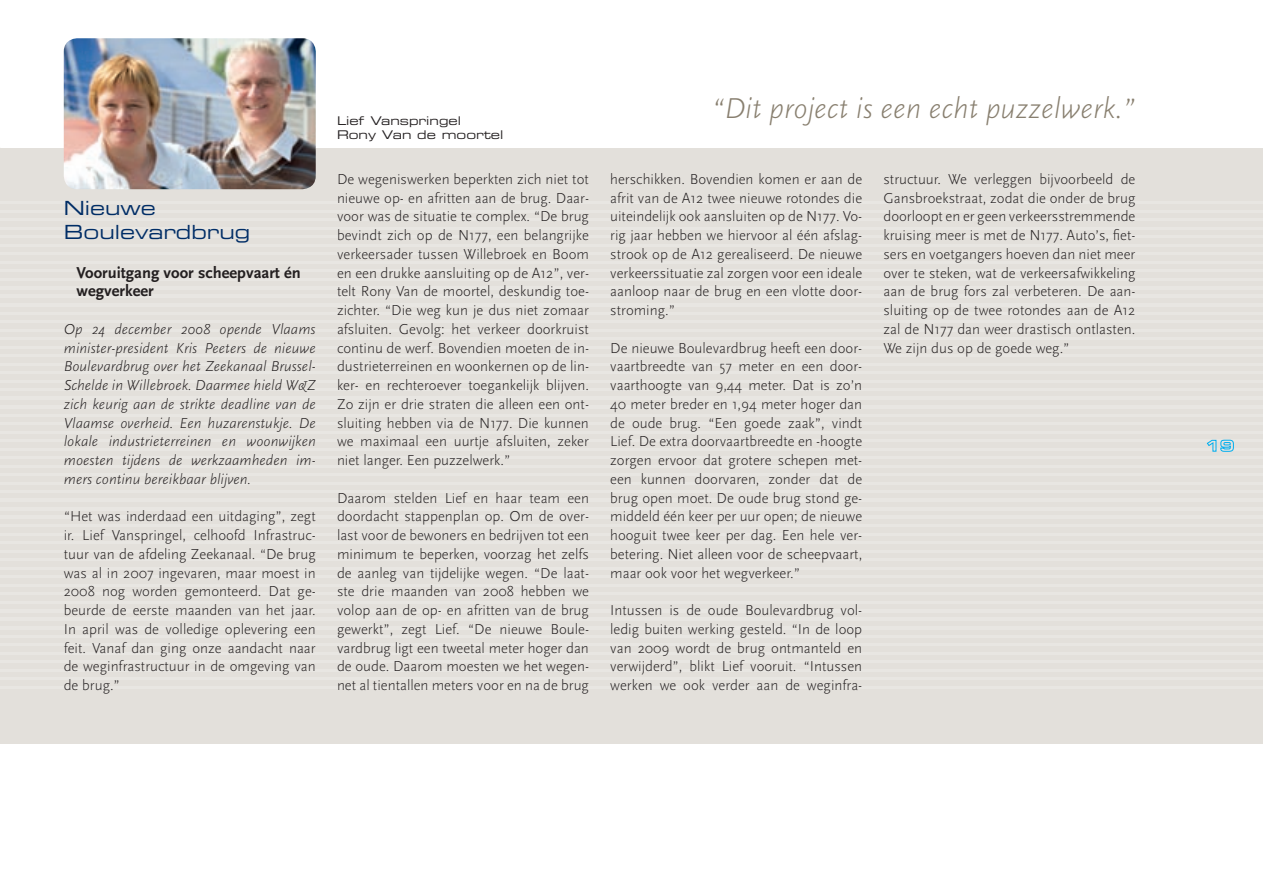
<style>
.page{position:relative;width:1263px;height:893px;background:#fff}
.page>*{position:absolute;margin:0;border:0;box-sizing:border-box;transform-origin:0 0}
.t1{font:italic 300 30px "Scala Sans";color:#887f6f}
.t2{font:19.5px/23.4px "Eurostile LT Extended Two";color:#002d66}
.t3{font:700 16.5px/18.8px "Scala Sans";color:#231f20}
.t4{font:300 15px/18.8px "Scala Sans";color:#231f20;text-align:justify}
.t5{font:italic 300 15px/18.8px "Scala Sans";color:#231f20;text-align:justify}
.t6{font:12px/14.4px "Eurostile LT Extended Two";color:#231f20}
</style>
<div class="page">
<div style="left:0;top:148px;width:1263px;height:595px;background:#e3e0db"></div>
<hr style="left:0;top:201px;width:1263px;height:3px;background:#e8e6e2">
<hr style="left:0;top:210px;width:1263px;height:3px;background:#e8e6e2">
<hr style="left:0;top:218px;width:1263px;height:3px;background:#e8e6e2">
<hr style="left:0;top:227px;width:1263px;height:3px;background:#e8e6e2">
<hr style="left:0;top:235px;width:1263px;height:3px;background:#e8e6e2">
<hr style="left:0;top:244px;width:1263px;height:3px;background:#e8e6e2">
<hr style="left:0;top:252px;width:1263px;height:3px;background:#e8e6e2">
<hr style="left:0;top:261px;width:1263px;height:3px;background:#e8e6e2">
<hr style="left:0;top:269px;width:1263px;height:3px;background:#e8e6e2">
<hr style="left:0;top:278px;width:1263px;height:3px;background:#e8e6e2">
<hr style="left:0;top:286px;width:1263px;height:3px;background:#e8e6e2">
<hr style="left:0;top:295px;width:1263px;height:3px;background:#e8e6e2">
<hr style="left:0;top:303px;width:1263px;height:3px;background:#e8e6e2">
<hr style="left:0;top:312px;width:1263px;height:3px;background:#e8e6e2">
<hr style="left:0;top:320px;width:1263px;height:3px;background:#e8e6e2">
<hr style="left:0;top:329px;width:1263px;height:3px;background:#e8e6e2">
<hr style="left:0;top:337px;width:1263px;height:3px;background:#e8e6e2">
<hr style="left:0;top:346px;width:1263px;height:3px;background:#e8e6e2">
<hr style="left:0;top:354px;width:1263px;height:3px;background:#e8e6e2">
<hr style="left:0;top:363px;width:1263px;height:3px;background:#e8e6e2">
<hr style="left:0;top:371px;width:1263px;height:3px;background:#e8e6e2">
<hr style="left:0;top:380px;width:1263px;height:3px;background:#e8e6e2">
<hr style="left:0;top:388px;width:1263px;height:3px;background:#e8e6e2">
<hr style="left:0;top:397px;width:1263px;height:3px;background:#e8e6e2">
<hr style="left:0;top:405px;width:1263px;height:3px;background:#e8e6e2">
<hr style="left:0;top:414px;width:1263px;height:3px;background:#e8e6e2">
<hr style="left:0;top:422px;width:1263px;height:3px;background:#e8e6e2">
<hr style="left:0;top:431px;width:1263px;height:3px;background:#e8e6e2">
<hr style="left:0;top:439px;width:1263px;height:3px;background:#e8e6e2">
<hr style="left:0;top:448px;width:1263px;height:3px;background:#e8e6e2">
<hr style="left:0;top:456px;width:1263px;height:3px;background:#e8e6e2">
<hr style="left:0;top:465px;width:1263px;height:3px;background:#e8e6e2">
<hr style="left:0;top:473px;width:1263px;height:3px;background:#e8e6e2">
<hr style="left:0;top:482px;width:1263px;height:3px;background:#e8e6e2">
<hr style="left:0;top:490px;width:1263px;height:3px;background:#e8e6e2">
<hr style="left:0;top:499px;width:1263px;height:3px;background:#e8e6e2">
<hr style="left:0;top:507px;width:1263px;height:3px;background:#e8e6e2">
<hr style="left:0;top:516px;width:1263px;height:3px;background:#e8e6e2">
<hr style="left:0;top:524px;width:1263px;height:3px;background:#e8e6e2">
<hr style="left:0;top:533px;width:1263px;height:3px;background:#e8e6e2">
<hr style="left:0;top:541px;width:1263px;height:3px;background:#e8e6e2">
<hr style="left:0;top:550px;width:1263px;height:3px;background:#e8e6e2">
<hr style="left:0;top:558px;width:1263px;height:3px;background:#e8e6e2">
<hr style="left:0;top:567px;width:1263px;height:3px;background:#e8e6e2">
<hr style="left:0;top:575px;width:1263px;height:3px;background:#e8e6e2">
<hr style="left:0;top:584px;width:1263px;height:3px;background:#e8e6e2">
<hr style="left:0;top:592px;width:1263px;height:3px;background:#e8e6e2">
<hr style="left:0;top:601px;width:1263px;height:3px;background:#e8e6e2">
<hr style="left:0;top:609px;width:1263px;height:3px;background:#e8e6e2">
<hr style="left:0;top:618px;width:1263px;height:3px;background:#e8e6e2">
<hr style="left:0;top:626px;width:1263px;height:3px;background:#e8e6e2">
<hr style="left:0;top:635px;width:1263px;height:3px;background:#e8e6e2">
<hr style="left:0;top:643px;width:1263px;height:3px;background:#e8e6e2">
<hr style="left:0;top:652px;width:1263px;height:3px;background:#e8e6e2">
<hr style="left:0;top:660px;width:1263px;height:3px;background:#e8e6e2">
<hr style="left:0;top:669px;width:1263px;height:3px;background:#e8e6e2">
<hr style="left:0;top:677px;width:1263px;height:3px;background:#e8e6e2">
<hr style="left:0;top:686px;width:1263px;height:3px;background:#e8e6e2">
<svg style="left:1207px;top:440px;width:27px;height:12px"></svg>
<img style="left:64px;top:38px;width:252px;height:151px">
<h2 class="t2" style="left:64px;top:196px;width:188px">Nieuwe<br>Boulevardbrug</h2>
<p class="t3" style="left:77px;top:263px;width:226px">Vooruitgang voor scheepvaart én wegverkeer</p>
<p class="t5" style="left:64px;top:320px;width:253px">Op 24 december 2008 opende Vlaams minister-president Kris Peeters de nieuwe Boulevardbrug over het Zeekanaal Brussel-Schelde in Willebroek. Daarmee hield W&amp;Z zich keurig aan de strikte deadline van de Vlaamse overheid. Een huzarenstukje. De lokale industrieterreinen en woonwijken moesten tijdens de werkzaamheden im&shy;mers continu bereikbaar blijven.</p>
<p class="t4" style="left:64px;top:507px;width:253px">“Het was inderdaad een uitdaging”, zegt ir. Lief Vanspringel, celhoofd Infrastruc&shy;tuur van de afdeling Zeekanaal. “De brug was al in 2007 ingevaren, maar moest in 2008 nog worden gemonteerd. Dat ge&shy;beurde de eerste maanden van het jaar.<br>In april was de volledige oplevering een feit. Vanaf dan ging onze aandacht naar de weginfrastructuur in de omgeving van de brug.”</p>
<p class="t6" style="left:337px;top:113px;width:168px">Lief Vanspringel<br>Rony Van de moortel</p>
<p class="t4" style="left:337px;top:170px;width:253px">De wegeniswerken beperkten zich niet tot nieuwe op- en afritten aan de brug. Daar&shy;voor was de situatie te complex. “De brug bevindt zich op de N177, een belangrijke verkeersader tussen Willebroek en Boom en een drukke aansluiting op de A12”, ver&shy;telt Rony Van de moortel, deskundig toe&shy;zichter. “Die weg kun je dus niet zomaar afsluiten. Gevolg: het verkeer doorkruist continu de werf. Bovendien moeten de in&shy;dustrieterreinen en woonkernen op de lin&shy;ker- en rechteroever toegankelijk blijven.<br>Zo zijn er drie straten die alleen een ont&shy;sluiting hebben via de N177. Die kunnen we maximaal een uurtje afsluiten, zeker niet langer. Een puzzelwerk.”</p>
<p class="t4" style="left:337px;top:489px;width:253px">Daarom stelden Lief en haar team een doordacht stappenplan op. Om de over&shy;last voor de bewoners en bedrijven tot een minimum te beperken, voorzag het zelfs de aanleg van tijdelijke wegen. “De laat&shy;ste drie maanden van 2008 hebben we volop aan de op- en afritten van de brug gewerkt”, zegt Lief. “De nieuwe Boule&shy;vardbrug ligt een tweetal meter hoger dan de oude. Daarom moesten we het wegen&shy;net al tientallen meters voor en na de brug</p>
<h1 class="t1" style="left:712px;top:92px;width:425px">“Dit project is een echt puzzelwerk.”</h1>
<p class="t4" style="left:610px;top:170px;width:253px">herschikken. Bovendien komen er aan de afrit van de A12 twee nieuwe rotondes die uiteindelijk ook aansluiten op de N177. Vo&shy;rig jaar hebben we hiervoor al één afslag&shy;strook op de A12 gerealiseerd. De nieuwe verkeerssituatie zal zorgen voor een ideale aanloop naar de brug en een vlotte door&shy;stroming.”</p>
<p class="t4" style="left:610px;top:339px;width:253px">De nieuwe Boulevardbrug heeft een door&shy;vaartbreedte van 57 meter en een door&shy;vaarthoogte van 9,44 meter. Dat is zo’n 40 meter breder en 1,94 meter hoger dan de oude brug. “Een goede zaak”, vindt Lief. De extra doorvaartbreedte en -hoogte zorgen ervoor dat grotere schepen met&shy;een kunnen doorvaren, zonder dat de brug open moet. De oude brug stond ge&shy;middeld één keer per uur open; de nieuwe hooguit twee keer per dag. Een hele ver&shy;betering. Niet alleen voor de scheepvaart, maar ook voor het wegverkeer.”</p>
<p class="t4" style="left:610px;top:601px;width:253px">Intussen is de oude Boulevardbrug vol&shy;ledig buiten werking gesteld. “In de loop van 2009 wordt de brug ontmanteld en verwijderd”, blikt Lief vooruit. “Intussen werken we ook verder aan de weginfra-</p>
<p class="t4" style="left:883px;top:170px;width:253px">structuur. We verleggen bijvoorbeeld de Gansbroekstraat, zodat die onder de brug doorloopt en er geen verkeersstremmende kruising meer is met de N177. Auto’s, fiet&shy;sers en voetgangers hoeven dan niet meer over te steken, wat de verkeersafwikkeling aan de brug fors zal verbeteren. De aan&shy;sluiting op de twee rotondes aan de A12 zal de N177 dan weer drastisch ontlasten.<br>We zijn dus op de goede weg.”</p>
</div>
